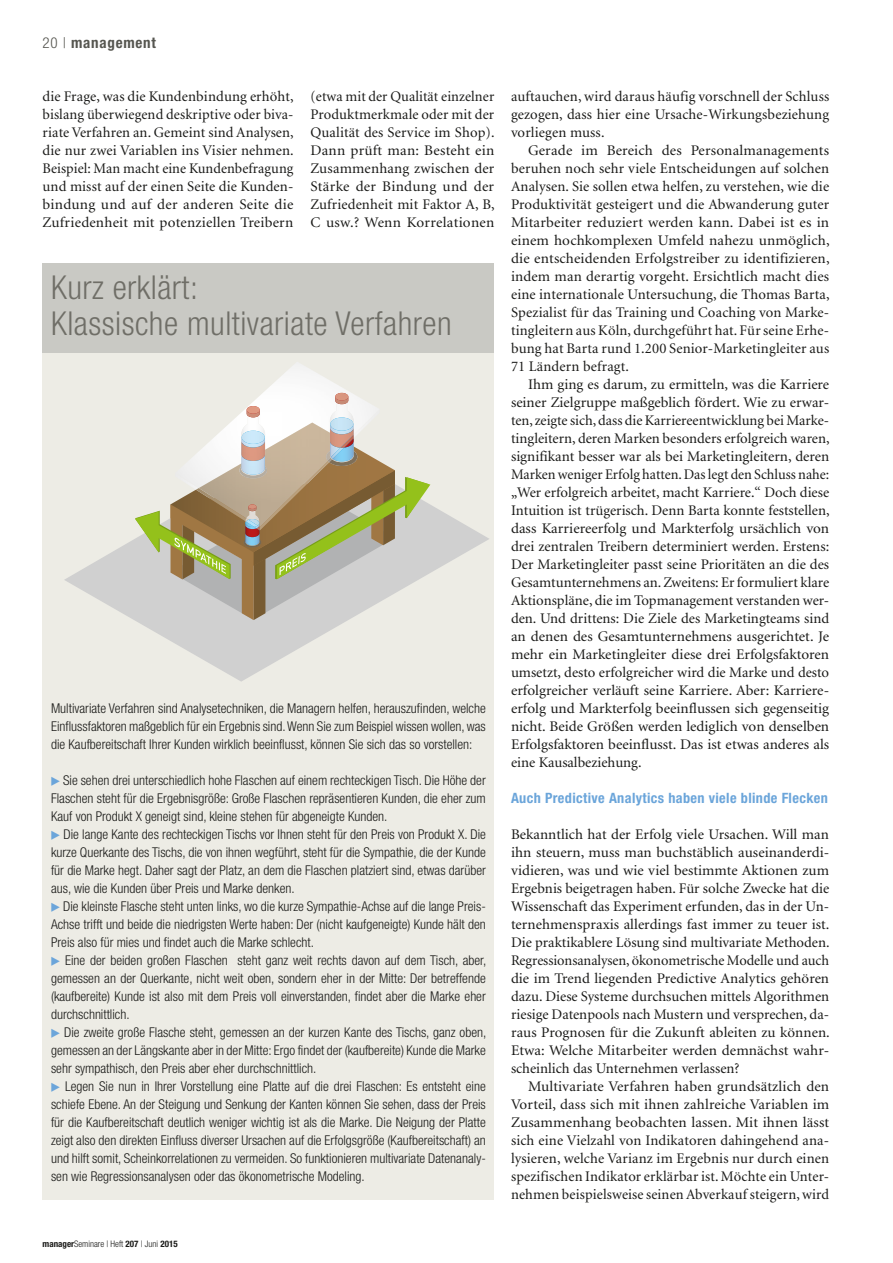
<style>
.page{position:relative;width:893px;height:1263px;background:#fff}
.page>*{position:absolute;margin:0;border:0;box-sizing:border-box;transform-origin:0 0}
._2_1_Info_Head{font:300 condensed 33px/36px "Helvetica Neue LT";letter-spacing:.015em;color:#6f6e67}
.t1{font:700 condensed 15px "Helvetica Neue LT";letter-spacing:.05em;color:#565650}
._1_4_Fließ_Einzug_DN{font:14.7px/18px "Minion";letter-spacing:.01em;color:#1a1a18;text-align:justify}
._1_4_Fließ_DN{font:14.7px/18px "Minion";letter-spacing:.01em;color:#1a1a18;text-align:justify}
.Zwischentitel{font:700 condensed 14.25px "Helvetica Neue LT";letter-spacing:.025em;color:#6ba5da}
._2_4_Info_Fließ{font:300 condensed 13.5px/18px "Helvetica Neue LT";color:#1a1a18;text-align:justify}
.t2{font:300 condensed 9px "Helvetica Neue LT";color:#1a1a18}
.s1{font-weight:300}
.s2{font-weight:700}
</style>
<div class="page">
<div style="left:43px;top:353px;width:451px;height:846px;background:#edece5"></div>
<div style="left:43px;top:263px;width:451px;height:90px;background:#c9c9c4"></div>
<svg style="left:64px;top:484px;width:425px;height:198px"></svg>
<svg style="left:135px;top:362px;width:295px;height:258px"></svg>
<p class="t1" style="left:43px;top:34px;width:115px"><span class="s1">20 |</span> management</p>
<p class="_1_4_Fließ_DN" style="left:43px;top:88px;width:253px">die Frage, was die Kundenbindung erhöht, bislang überwiegend deskriptive oder biva&shy;riate Verfahren an. Gemeint sind Analysen, die nur zwei Variablen ins Visier nehmen.<br>Beispiel: Man macht eine Kundenbefragung und misst auf der einen Seite die Kunden&shy;bindung und auf der anderen Seite die Zufriedenheit mit potenziellen Treibern</p>
<p class="_1_4_Fließ_DN" style="left:310px;top:88px;width:186px">(etwa mit der Qualität einzelner Produktmerkmale oder mit der Qualität des Service im Shop).<br>Dann prüft man: Besteht ein Zusammenhang zwischen der Stärke der Bindung und der Zufriedenheit mit Faktor A, B, C usw.? Wenn Korrelationen</p>
<p class="_1_4_Fließ_DN" style="left:511px;top:88px;width:320px">auftauchen, wird daraus häufig vorschnell der Schluss gezogen, dass hier eine Ursache-Wirkungsbeziehung vorliegen muss.</p>
<p class="_1_4_Fließ_Einzug_DN" style="left:511px;top:142px;width:320px;text-indent:17px">Gerade im Bereich des Personalmanagements beruhen noch sehr viele Entscheidungen auf solchen Analysen. Sie sollen etwa helfen, zu verstehen, wie die Produktivität gesteigert und die Abwanderung guter Mitarbeiter reduziert werden kann. Dabei ist es in einem hochkomplexen Umfeld nahezu unmöglich, die entscheidenden Erfolgstreiber zu identifizieren, indem man derartig vorgeht. Ersichtlich macht dies eine internationale Untersuchung, die Thomas Barta, Spezialist für das Training und Coaching von Marke&shy;tingleitern aus Köln, durchgeführt hat. Für seine Erhe&shy;bung hat Barta rund 1.200 Senior-Marketingleiter aus 71 Ländern befragt.</p>
<p class="_1_4_Fließ_Einzug_DN" style="left:511px;top:376px;width:320px;text-indent:17px">Ihm ging es darum, zu ermitteln, was die Karriere seiner Zielgruppe maßgeblich fördert. Wie zu erwar&shy;ten, zeigte sich, dass die Karriereentwicklung bei Marke&shy;tingleitern, deren Marken besonders erfolgreich waren, signifikant besser war als bei Marketingleitern, deren Marken weniger Erfolg hatten. Das legt den Schluss nahe: „Wer erfolgreich arbeitet, macht Karriere.“ Doch diese Intuition ist trügerisch. Denn Barta konnte feststellen, dass Karriereerfolg und Markterfolg ursächlich von drei zentralen Treibern determiniert werden. Erstens:<br>Der Marketingleiter passt seine Prioritäten an die des Gesamtunternehmens an. Zweitens: Er formuliert klare Aktionspläne, die im Topmanagement verstanden wer&shy;den. Und drittens: Die Ziele des Marketingteams sind an denen des Gesamtunternehmens ausgerichtet. Je mehr ein Marketingleiter diese drei Erfolgsfaktoren umsetzt, desto erfolgreicher wird die Marke und desto erfolgreicher verläuft seine Karriere. Aber: Karriere&shy;erfolg und Markterfolg beeinflussen sich gegenseitig nicht. Beide Größen werden lediglich von denselben Erfolgsfaktoren beeinflusst. Das ist etwas anderes als eine Kausalbeziehung.</p>
<p class="Zwischentitel" style="left:511px;top:789px;width:318px">Auch Predictive Analytics haben viele blinde Flecken</p>
<p class="_1_4_Fließ_DN" style="left:511px;top:826px;width:320px">Bekanntlich hat der Erfolg viele Ursachen. Will man ihn steuern, muss man buchstäblich auseinanderdi&shy;vidieren, was und wie viel bestimmte Aktionen zum Ergebnis beigetragen haben. Für solche Zwecke hat die Wissenschaft das Experiment erfunden, das in der Un&shy;ternehmenspraxis allerdings fast immer zu teuer ist.<br>Die praktikablere Lösung sind multivariate Methoden.<br>Regressionsanalysen, ökonometrische Modelle und auch die im Trend liegenden Predictive Analytics gehören dazu. Diese Systeme durchsuchen mittels Algorithmen riesige Datenpools nach Mustern und versprechen, da&shy;raus Prognosen für die Zukunft ableiten zu können.<br>Etwa: Welche Mitarbeiter werden demnächst wahr&shy;scheinlich das Unternehmen verlassen?</p>
<p class="_1_4_Fließ_Einzug_DN" style="left:511px;top:1078px;width:320px;text-indent:17px">Multivariate Verfahren haben grundsätzlich den Vorteil, dass sich mit ihnen zahlreiche Variablen im Zusammenhang beobachten lassen. Mit ihnen lässt sich eine Vielzahl von Indikatoren dahingehend ana&shy;lysieren, welche Varianz im Ergebnis nur durch einen spezifischen Indikator erklärbar ist. Möchte ein Unter&shy;nehmen beispielsweise seinen Abverkauf steigern, wird</p>
<p class="_2_1_Info_Head" style="left:51px;top:269px;width:402px">Kurz erklärt:<br>Klassische multivariate Verfahren</p>
<p class="_2_4_Info_Fließ" style="left:51px;top:699px;width:436px">Multivariate Verfahren sind Analysetechniken, die Managern helfen, herauszufinden, welche Einflussfaktoren maßgeblich für ein Ergebnis sind. Wenn Sie zum Beispiel wissen wollen, was die Kaufbereitschaft Ihrer Kunden wirklich beeinflusst, können Sie sich das so vorstellen:</p>
<p class="_2_4_Info_Fließ" style="left:51px;top:771px;width:436px;text-indent:12px">Sie sehen drei unterschiedlich hohe Flaschen auf einem rechteckigen Tisch. Die Höhe der Flaschen steht für die Ergebnisgröße: Große Flaschen repräsentieren Kunden, die eher zum Kauf von Produkt X geneigt sind, kleine stehen für abgeneigte Kunden.</p>
<p class="_2_4_Info_Fließ" style="left:51px;top:825px;width:436px;text-indent:12px">Die lange Kante des rechteckigen Tischs vor Ihnen steht für den Preis von Produkt X. Die kurze Querkante des Tischs, die von ihnen wegführt, steht für die Sympathie, die der Kunde für die Marke hegt. Daher sagt der Platz, an dem die Flaschen platziert sind, etwas darüber aus, wie die Kunden über Preis und Marke denken.</p>
<p class="_2_4_Info_Fließ" style="left:51px;top:897px;width:436px;text-indent:12px">Die kleinste Flasche steht unten links, wo die kurze Sympathie-Achse auf die lange Preis-Achse trifft und beide die niedrigsten Werte haben: Der (nicht kaufgeneigte) Kunde hält den Preis also für mies und findet auch die Marke schlecht.</p>
<p class="_2_4_Info_Fließ" style="left:51px;top:951px;width:437px;text-indent:14px">Eine der beiden großen Flaschen steht ganz weit rechts davon auf dem Tisch, aber, gemessen an der Querkante, nicht weit oben, sondern eher in der Mitte: Der betreffende (kaufbereite) Kunde ist also mit dem Preis voll einverstanden, findet aber die Marke eher durchschnittlich.</p>
<p class="_2_4_Info_Fließ" style="left:51px;top:1023px;width:437px;text-indent:13px">Die zweite große Flasche steht, gemessen an der kurzen Kante des Tischs, ganz oben, gemessen an der Längskante aber in der Mitte: Ergo findet der (kaufbereite) Kunde die Marke sehr sympathisch, den Preis aber eher durchschnittlich.</p>
<p class="_2_4_Info_Fließ" style="left:51px;top:1077px;width:436px;text-indent:14px">Legen Sie nun in Ihrer Vorstellung eine Platte auf die drei Flaschen: Es entsteht eine schiefe Ebene. An der Steigung und Senkung der Kanten können Sie sehen, dass der Preis für die Kaufbereitschaft deutlich weniger wichtig ist als die Marke. Die Neigung der Platte zeigt also den direkten Einfluss diverser Ursachen auf die Erfolgsgröße (Kaufbereitschaft) an und hilft somit, Scheinkorrelationen zu vermeiden. So funktionieren multivariate Datenanaly&shy;sen wie Regressionsanalysen oder das ökonometrische Modeling.</p>
<p class="t2" style="left:43px;top:1238px;width:137px"><span class="s2">manager</span>Seminare | Heft <span class="s2">207</span> | Juni <span class="s2">2015</span></p>
</div>
